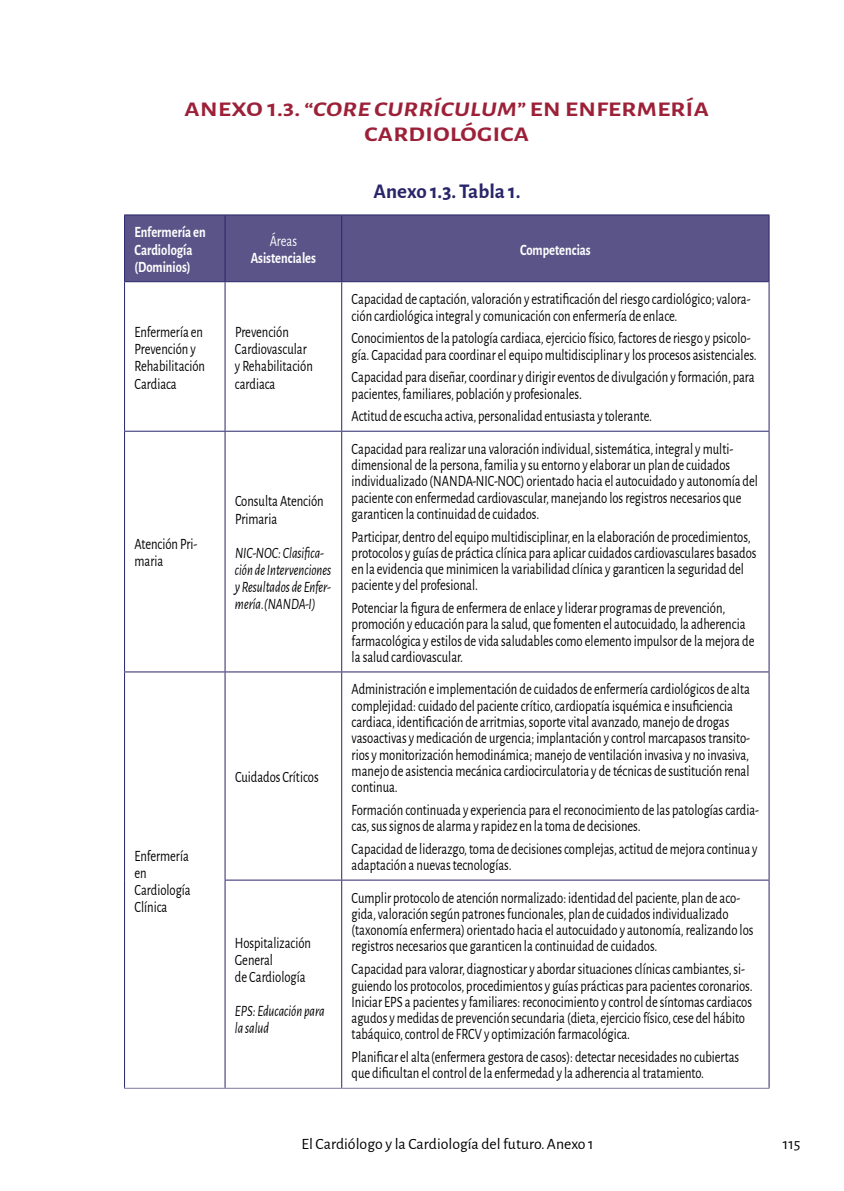
<style>
.page{position:relative;width:844px;height:1191px;background:#fff}
.page>*{position:absolute;margin:0;border:0;box-sizing:border-box;transform-origin:0 0}
.t1{font:700 21px/25.2px "Alegreya Sans";letter-spacing:.015em;color:#9c2138;text-align:center;scale:1.2 1}
.t2{font:700 21px "Alegreya Sans";color:#29256a}
.t3{font:15.75px/16.3px "Alegreya Sans";color:#000;scale:.8 1}
.t4{font:italic 15.75px/17.2px "Alegreya Sans";color:#000;scale:.8 1}
.t5{font:700 15.75px/17.2px "Alegreya Sans";color:#fff;scale:.8 1}
.t6{font:15.75px "Alegreya Sans";color:#000}
.t7{font:15.75px "Alegreya Sans";color:#fff;scale:.8 1}
.s1{font-style:italic}
</style>
<div class="page">
<div style="left:125px;top:215px;width:643px;height:66px;background:#5b5488"></div>
<hr style="left:124px;top:282px;width:1px;height:149px;background:#29256a">
<hr style="left:224px;top:282px;width:1px;height:149px;background:#29256a">
<hr style="left:341px;top:282px;width:1px;height:149px;background:#29256a">
<hr style="left:768px;top:282px;width:1px;height:149px;background:#29256a">
<hr style="left:124px;top:431px;width:101px;height:1px;background:#29256a">
<hr style="left:124px;top:431px;width:1px;height:240px;background:#29256a">
<hr style="left:225px;top:431px;width:116px;height:1px;background:#29256a">
<hr style="left:224px;top:431px;width:1px;height:240px;background:#29256a">
<hr style="left:341px;top:431px;width:428px;height:1px;background:#29256a">
<hr style="left:341px;top:431px;width:1px;height:240px;background:#29256a">
<hr style="left:768px;top:431px;width:1px;height:240px;background:#29256a">
<hr style="left:124px;top:214px;width:101px;height:1px;background:#29256a">
<hr style="left:124px;top:215px;width:1px;height:66px;background:#29256a">
<hr style="left:225px;top:214px;width:116px;height:1px;background:#29256a">
<hr style="left:224px;top:215px;width:1px;height:66px;background:#29256a">
<hr style="left:341px;top:214px;width:428px;height:1px;background:#29256a">
<hr style="left:341px;top:215px;width:1px;height:66px;background:#29256a">
<hr style="left:768px;top:215px;width:1px;height:66px;background:#29256a">
<hr style="left:124px;top:281px;width:101px;height:1px;background:#29256a">
<hr style="left:225px;top:281px;width:116px;height:1px;background:#29256a">
<hr style="left:341px;top:281px;width:428px;height:1px;background:#29256a">
<hr style="left:124px;top:671px;width:101px;height:1px;background:#29256a">
<hr style="left:124px;top:672px;width:1px;height:208px;background:#29256a">
<hr style="left:124px;top:880px;width:1px;height:207px;background:#29256a">
<hr style="left:225px;top:671px;width:116px;height:1px;background:#29256a">
<hr style="left:224px;top:672px;width:1px;height:207px;background:#29256a">
<hr style="left:341px;top:671px;width:428px;height:1px;background:#29256a">
<hr style="left:341px;top:672px;width:1px;height:207px;background:#29256a">
<hr style="left:768px;top:672px;width:1px;height:207px;background:#29256a">
<hr style="left:224px;top:879px;width:117px;height:1px;background:#29256a">
<hr style="left:224px;top:880px;width:1px;height:207px;background:#29256a">
<hr style="left:341px;top:879px;width:428px;height:1px;background:#29256a">
<hr style="left:341px;top:880px;width:1px;height:207px;background:#29256a">
<hr style="left:768px;top:880px;width:1px;height:207px;background:#29256a">
<hr style="left:124px;top:1087px;width:101px;height:1px;background:#7e76a0">
<hr style="left:225px;top:1087px;width:116px;height:1px;background:#7e76a0">
<hr style="left:341px;top:1087px;width:428px;height:1px;background:#7e76a0">
<h1 class="t1" style="left:185px;top:95px;width:438px">ANEXO 1.3.<span class="s1">“CORE CURRÍCULUM”</span> EN ENFERMERÍA<br>CARDIOLÓGICA</h1>
<p class="t5" style="left:134px;top:223px;width:91px">Enfermería en<br>Cardiología (Dominios)</p>
<p class="t7" style="left:269px;top:230px;width:36px">Áreas</p>
<p class="t5" style="left:250px;top:248px;width:83px">Asistenciales</p>
<p class="t3" style="left:134px;top:323px;width:90px;line-height:17.2px">Enfermería en<br>Prevención y<br>Rehabilitación<br>Cardiaca</p>
<p class="t3" style="left:235px;top:323px;width:99px;line-height:17.2px">Prevención<br>Cardiovascular y Rehabilitación cardiaca</p>
<p class="t3" style="left:134px;top:535px;width:80px;line-height:17.2px">Atención Pri&shy;maria</p>
<p class="t3" style="left:235px;top:492px;width:112px;line-height:17.2px">Consulta Atención<br>Primaria</p>
<p class="t4" style="left:235px;top:543px;width:122px">NIC-NOC: Clasifica&shy;ción de Intervenciones y Resultados de Enfer&shy;mería.(NANDA-I)</p>
<p class="t3" style="left:134px;top:846px;width:72px;line-height:17.2px">Enfermería en<br>Cardiología<br>Clínica</p>
<p class="t3" style="left:235px;top:768px;width:106px">Cuidados Críticos</p>
<p class="t3" style="left:235px;top:933px;width:97px;line-height:17.2px">Hospitalización<br>General<br>de Cardiología</p>
<p class="t4" style="left:235px;top:1002px;width:114px">EPS: Educación para la salud</p>
<h1 class="t2" style="left:373px;top:175px;width:148px">Anexo 1.3. Tabla 1.</h1>
<p class="t5" style="left:520px;top:240px;width:90px">Competencias</p>
<p class="t3" style="left:351px;top:290px;width:500px">Capacidad de captación, valoración y estratificación del riesgo cardiológico; valora&shy;ción cardiológica integral y comunicación con enfermería de enlace.</p>
<p class="t3" style="left:351px;top:329px;width:508px">Conocimientos de la patología cardiaca, ejercicio físico, factores de riesgo y psicolo&shy;gía. Capacidad para coordinar el equipo multidisciplinar y los procesos asistenciales.</p>
<p class="t3" style="left:351px;top:368px;width:505px">Capacidad para diseñar, coordinar y dirigir eventos de divulgación y formación, para pacientes, familiares, población y profesionales.</p>
<p class="t3" style="left:351px;top:407px;width:377px">Actitud de escucha activa, personalidad entusiasta y tolerante.</p>
<p class="t3" style="left:351px;top:440px;width:509px">Capacidad para realizar una valoración individual, sistemática, integral y multi&shy;dimensional de la persona, familia y su entorno y elaborar un plan de cuidados individualizado (NANDA-NIC-NOC) orientado hacia el autocuidado y autonomía del paciente con enfermedad cardiovascular, manejando los registros necesarios que garanticen la continuidad de cuidados.</p>
<p class="t3" style="left:351px;top:527px;width:507px">Participar, dentro del equipo multidisciplinar, en la elaboración de procedimientos, protocolos y guías de práctica clínica para aplicar cuidados cardiovasculares basados en la evidencia que minimicen la variabilidad clínica y garanticen la seguridad del paciente y del profesional.</p>
<p class="t3" style="left:351px;top:599px;width:505px">Potenciar la figura de enfermera de enlace y liderar programas de prevención, promoción y educación para la salud, que fomenten el autocuidado, la adherencia farmacológica y estilos de vida saludables como elemento impulsor de la mejora de la salud cardiovascular.</p>
<p class="t3" style="left:351px;top:680px;width:499px">Administración e implementación de cuidados de enfermería cardiológicos de alta complejidad: cuidado del paciente crítico,cardiopatía isquémica e insuficiencia cardiaca, identificación de arritmias,soporte vital avanzado,manejo de drogas vasoactivas y medicación de urgencia; implantación y control marcapasos transito&shy;rios y monitorización hemodinámica; manejo de ventilación invasiva y no invasiva, manejo de asistencia mecánica cardiocirculatoria y de técnicas de sustitución renal continua.</p>
<p class="t3" style="left:351px;top:801px;width:510px">Formación continuada y experiencia para el reconocimiento de las patologías cardia&shy;cas, sus signos de alarma y rapidez en la toma de decisiones.</p>
<p class="t3" style="left:351px;top:840px;width:509px">Capacidad de liderazgo, toma de decisiones complejas, actitud de mejora continua y adaptación a nuevas tecnologías.</p>
<p class="t3" style="left:351px;top:888px;width:504px">Cumplir protocolo de atención normalizado: identidad del paciente, plan de aco&shy;gida, valoración según patrones funcionales, plan de cuidados individualizado (taxonomía enfermera) orientado hacia el autocuidado y autonomía, realizando los registros necesarios que garanticen la continuidad de cuidados.</p>
<p class="t3" style="left:351px;top:960px;width:502px">Capacidad para valorar, diagnosticar y abordar situaciones clínicas cambiantes, si&shy;guiendo los protocolos, procedimientos y guías prácticas para pacientes coronarios.<br>Iniciar EPS a pacientes y familiares: reconocimiento y control de síntomas cardiacos agudos y medidas de prevención secundaria (dieta, ejercicio físico, cese del hábito tabáquico, control de FRCV y optimización farmacológica.</p>
<p class="t3" style="left:351px;top:1048px;width:486px">Planificar el alta(enfermera gestora de casos): detectar necesidades no cubiertas que dificultan el control de la enfermedad y la adherencia al tratamiento.</p>
<p class="t6" style="left:301px;top:1133px;width:293px">El Cardiólogo y la Cardiología del futuro. Anexo 1</p>
<p class="t6" style="left:782px;top:1133px;width:19px">115</p>
</div>
